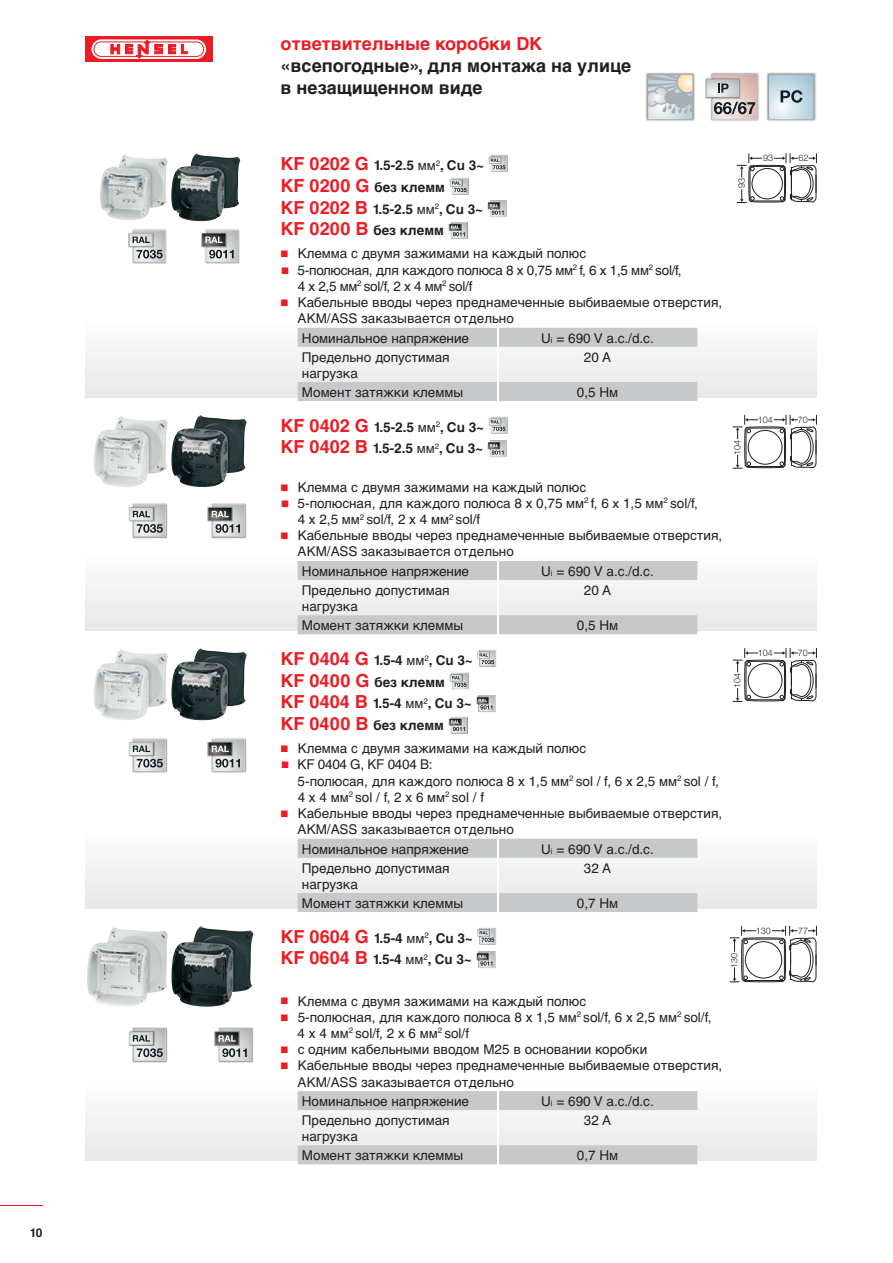
<style>
.page{position:relative;width:893px;height:1263px;background:#fff}
.page>*{position:absolute;margin:0;border:0;box-sizing:border-box;transform-origin:0 0}
.t1{font:700 18px/21.6px "Helvetica Cyr";color:#231f20}
.t2{font:700 18px "Helvetica Cyr";color:#ed1c24}
.t3{font:13.5px/16.2px "Helvetica Cyr Upright";color:#231f20}
.t4{font:700 13.5px/21.6px "Helvetica Cyr";color:#231f20}
.t5{font:700 12px "Helvetica Cyr";color:#231f20}
.t6{font:300 9px "Helvetica Neue LT Pro";color:#231f20}
.s1{font-size:18px;color:#ed1c24}
.s2{font-family:"Helvetica Cyr Upright";font-weight:400}
.s3{font-size:7.8px}
</style>
<div class="page">
<div style="left:85px;top:36px;width:128px;height:26px;background:#ed1c24"></div>
<svg style="left:92px;top:40px;width:114px;height:19px"></svg>
<div style="left:85px;top:321px;width:731px;height:77px;background:#f2f2f3"></div>
<img style="left:100px;top:154px;width:67px;height:66px">
<img style="left:171px;top:153px;width:69px;height:68px">
<img style="left:490px;top:155px;width:18px;height:17px">
<svg style="left:489px;top:156px;width:18px;height:15px"></svg>
<img style="left:452px;top:177px;width:17px;height:18px">
<svg style="left:450px;top:178px;width:18px;height:16px"></svg>
<img style="left:489px;top:200px;width:18px;height:17px">
<svg style="left:488px;top:201px;width:18px;height:16px"></svg>
<img style="left:451px;top:222px;width:17px;height:17px">
<svg style="left:449px;top:223px;width:18px;height:15px"></svg>
<svg style="left:737px;top:153px;width:80px;height:50px"></svg>
<svg style="left:298px;top:328px;width:399px;height:73px"></svg>
<hr style="left:497px;top:328px;width:1px;height:73px;background:#fff">
<img style="left:132px;top:229px;width:35px;height:35px">
<img style="left:128px;top:233px;width:1px;height:14px">
<svg style="left:129px;top:230px;width:37px;height:32px"></svg>
<img style="left:205px;top:229px;width:35px;height:35px">
<img style="left:201px;top:233px;width:1px;height:14px">
<svg style="left:202px;top:230px;width:36px;height:32px"></svg>
<img style="left:646px;top:72px;width:49px;height:49px">
<svg style="left:648px;top:75px;width:45px;height:45px;background:#c7cccc"></svg>
<img style="left:710px;top:72px;width:49px;height:49px">
<img style="left:705px;top:78px;width:1px;height:21px">
<svg style="left:706px;top:75px;width:51px;height:45px;background:#c0b6b4"></svg>
<img style="left:766px;top:72px;width:50px;height:49px">
<svg style="left:769px;top:75px;width:45px;height:45px;background:#bcced8"></svg>
<div style="left:85px;top:832px;width:731px;height:76px;background:#f2f2f3"></div>
<img style="left:94px;top:649px;width:74px;height:71px">
<img style="left:171px;top:648px;width:76px;height:72px">
<img style="left:479px;top:651px;width:18px;height:16px">
<svg style="left:477px;top:650px;width:19px;height:16px"></svg>
<svg style="left:450px;top:673px;width:18px;height:16px"></svg>
<img style="left:478px;top:695px;width:17px;height:17px">
<svg style="left:476px;top:696px;width:19px;height:15px"></svg>
<img style="left:451px;top:717px;width:17px;height:17px">
<svg style="left:449px;top:717px;width:18px;height:16px"></svg>
<svg style="left:733px;top:648px;width:84px;height:54px"></svg>
<svg style="left:298px;top:839px;width:399px;height:73px"></svg>
<hr style="left:497px;top:839px;width:1px;height:73px;background:#fff">
<img style="left:132px;top:738px;width:36px;height:35px">
<svg style="left:129px;top:739px;width:37px;height:32px"></svg>
<img style="left:211px;top:738px;width:36px;height:35px">
<img style="left:207px;top:742px;width:1px;height:14px">
<svg style="left:208px;top:739px;width:37px;height:32px"></svg>
<div style="left:85px;top:1084px;width:731px;height:77px;background:#f3f3f3"></div>
<img style="left:87px;top:927px;width:81px;height:80px">
<img style="left:171px;top:926px;width:82px;height:81px">
<img style="left:479px;top:927px;width:18px;height:18px">
<svg style="left:477px;top:928px;width:19px;height:16px"></svg>
<img style="left:478px;top:951px;width:17px;height:17px">
<svg style="left:476px;top:952px;width:19px;height:15px"></svg>
<svg style="left:730px;top:926px;width:87px;height:57px"></svg>
<svg style="left:298px;top:1091px;width:399px;height:73px"></svg>
<hr style="left:497px;top:1091px;width:1px;height:73px;background:#fff">
<img style="left:132px;top:1027px;width:36px;height:36px">
<svg style="left:129px;top:1029px;width:37px;height:32px"></svg>
<img style="left:218px;top:1027px;width:35px;height:36px">
<img style="left:214px;top:1031px;width:1px;height:15px">
<svg style="left:215px;top:1029px;width:36px;height:32px"></svg>
<div style="left:85px;top:554px;width:731px;height:77px;background:#f3f3f3"></div>
<img style="left:94px;top:416px;width:74px;height:71px">
<img style="left:171px;top:415px;width:76px;height:72px">
<img style="left:491px;top:416px;width:17px;height:18px">
<svg style="left:489px;top:417px;width:18px;height:16px"></svg>
<img style="left:489px;top:440px;width:18px;height:17px">
<svg style="left:488px;top:441px;width:18px;height:15px"></svg>
<svg style="left:733px;top:415px;width:84px;height:54px"></svg>
<svg style="left:298px;top:561px;width:399px;height:73px"></svg>
<hr style="left:497px;top:561px;width:1px;height:73px;background:#fff">
<img style="left:132px;top:503px;width:36px;height:35px">
<svg style="left:129px;top:504px;width:37px;height:33px"></svg>
<img style="left:211px;top:503px;width:36px;height:35px">
<img style="left:207px;top:507px;width:1px;height:14px">
<svg style="left:208px;top:504px;width:37px;height:33px"></svg>
<hr style="left:0;top:1205px;width:43px;height:1px;background:#ed1c24">
<p class="t5" style="left:30px;top:1228px;width:14px">10</p>
<h1 class="t2" style="left:281px;top:38px;width:263px">ответвительные коробки DK</h1>
<h1 class="t1" style="left:281px;top:57px;width:352px">«всепогодные», для монтажа на улице в незащищенном виде</h1>
<p class="t4" style="left:281px;top:156px;width:205px"><span class="s1">KF 0202 G</span> 1.5-2.5 <span class="s2">мм</span><sup>2</sup>, Cu 3~<br><span class="s1">KF 0200 G</span> без клемм<br><span class="s1">KF 0202 B</span> 1.5-2.5 <span class="s2">мм</span><sup>2</sup>, Cu 3~<br><span class="s1">KF 0200 B</span> без клемм</p>
<p class="t6" style="left:763px;top:153px;width:12px">93</p>
<p class="t6" style="left:798px;top:153px;width:12px">62</p>
<p class="t6" style="left:736px;top:188px;width:12px;rotate:-90deg">93</p>
<p class="t3" style="left:298px;top:247px;width:426px">Клемма с двумя зажимами на каждый полюс<br>5-полюсная, для каждого полюса 8 x 0,75 мм<sup>2</sup> f, 6 x 1,5 мм<sup>2</sup> sol/f,<br>4 x 2,5 мм<sup>2</sup> sol/f, 2 x 4 мм<sup>2</sup> sol/f<br>Кабельные вводы через преднамеченные выбиваемые отверстия, AKM/ASS заказывается отдельно</p>
<p class="t3" style="left:302px;top:331px;width:169px">Номинальное напряжение</p>
<p class="t3" style="left:541px;top:331px;width:114px">U<span class="s3">i</span> = 690 V a.c./d.c.</p>
<p class="t3" style="left:302px;top:350px;width:149px">Предельно допустимая нагрузка</p>
<p class="t3" style="left:584px;top:350px;width:29px">20 A</p>
<p class="t3" style="left:302px;top:385px;width:163px">Момент затяжки клеммы</p>
<p class="t3" style="left:577px;top:385px;width:43px">0,5 Нм</p>
<p class="t4" style="left:281px;top:418px;width:205px"><span class="s1">KF 0402 G</span> 1.5-2.5 <span class="s2">мм</span><sup>2</sup>, Cu 3~<br><span class="s1">KF 0402 B</span> 1.5-2.5 <span class="s2">мм</span><sup>2</sup>, Cu 3~</p>
<p class="t6" style="left:758px;top:414px;width:17px">104</p>
<p class="t6" style="left:798px;top:414px;width:12px">70</p>
<p class="t6" style="left:732px;top:455px;width:17px;rotate:-90deg">104</p>
<p class="t3" style="left:298px;top:480px;width:426px">Клемма с двумя зажимами на каждый полюс<br>5-полюсная, для каждого полюса 8 x 0,75 мм<sup>2</sup> f, 6 x 1,5 мм<sup>2</sup> sol/f,<br>4 x 2,5 мм<sup>2</sup> sol/f, 2 x 4 мм<sup>2</sup> sol/f<br>Кабельные вводы через преднамеченные выбиваемые отверстия, AKM/ASS заказывается отдельно</p>
<p class="t3" style="left:302px;top:564px;width:169px">Номинальное напряжение</p>
<p class="t3" style="left:541px;top:564px;width:114px">U<span class="s3">i</span> = 690 V a.c./d.c.</p>
<p class="t3" style="left:302px;top:583px;width:149px">Предельно допустимая нагрузка</p>
<p class="t3" style="left:584px;top:583px;width:29px">20 A</p>
<p class="t3" style="left:302px;top:619px;width:163px">Момент затяжки клеммы</p>
<p class="t3" style="left:577px;top:619px;width:43px">0,5 Нм</p>
<p class="t4" style="left:281px;top:651px;width:194px"><span class="s1">KF 0404 G</span> 1.5-4 <span class="s2">мм</span><sup>2</sup>, Cu 3~<br><span class="s1">KF 0400 G</span> без клемм<br><span class="s1">KF 0404 B</span> 1.5-4 <span class="s2">мм</span><sup>2</sup>, Cu 3~<br><span class="s1">KF 0400 B</span> без клемм</p>
<p class="t6" style="left:758px;top:648px;width:17px">104</p>
<p class="t6" style="left:798px;top:648px;width:12px">70</p>
<p class="t6" style="left:732px;top:688px;width:17px;rotate:-90deg">104</p>
<p class="t3" style="left:298px;top:742px;width:426px">Клемма с двумя зажимами на каждый полюс<br>KF 0404 G, KF 0404 B:<br>5-полюсая, для каждого полюса 8 x 1,5 мм<sup>2</sup> sol / f, 6 x 2,5 мм<sup>2</sup> sol / f, 4 x 4 мм<sup>2</sup> sol / f, 2 x 6 мм<sup>2</sup> sol / f<br>Кабельные вводы через преднамеченные выбиваемые отверстия, AKM/ASS заказывается отдельно</p>
<p class="t3" style="left:302px;top:842px;width:169px">Номинальное напряжение</p>
<p class="t3" style="left:541px;top:842px;width:114px">U<span class="s3">i</span> = 690 V a.c./d.c.</p>
<p class="t3" style="left:302px;top:861px;width:149px">Предельно допустимая нагрузка</p>
<p class="t3" style="left:584px;top:861px;width:29px">32A</p>
<p class="t3" style="left:302px;top:896px;width:163px">Момент затяжки клеммы</p>
<p class="t3" style="left:577px;top:896px;width:43px">0,7 Нм</p>
<p class="t4" style="left:281px;top:929px;width:194px"><span class="s1">KF 0604 G</span> 1.5-4 <span class="s2">мм</span><sup>2</sup>, Cu 3~<br><span class="s1">KF 0604 B</span> 1.5-4 <span class="s2">мм</span><sup>2</sup>, Cu 3~</p>
<p class="t6" style="left:756px;top:925px;width:17px">130</p>
<p class="t6" style="left:798px;top:925px;width:12px">77</p>
<p class="t6" style="left:729px;top:967px;width:17px;rotate:-90deg">130</p>
<p class="t3" style="left:298px;top:994px;width:426px">Клемма с двумя зажимами на каждый полюс<br>5-полюсная, для каждого полюса 8 x 1,5 мм<sup>2</sup> sol/f, 6 x 2,5 мм<sup>2</sup> sol/f,<br>4 x 4 мм<sup>2</sup> sol/f, 2 x 6 мм<sup>2</sup> sol/f<br>с одним кабельными вводом M25 в основании коробки<br>Кабельные вводы через преднамеченные выбиваемые отверстия, AKM/ASS заказывается отдельно</p>
<p class="t3" style="left:302px;top:1094px;width:169px">Номинальное напряжение</p>
<p class="t3" style="left:541px;top:1094px;width:114px">U<span class="s3">i</span> = 690 V a.c./d.c.</p>
<p class="t3" style="left:302px;top:1113px;width:149px">Предельно допустимая нагрузка</p>
<p class="t3" style="left:584px;top:1113px;width:29px">32A</p>
<p class="t3" style="left:302px;top:1149px;width:163px">Момент затяжки клеммы</p>
<p class="t3" style="left:577px;top:1149px;width:43px">0,7 Нм</p>
</div>
